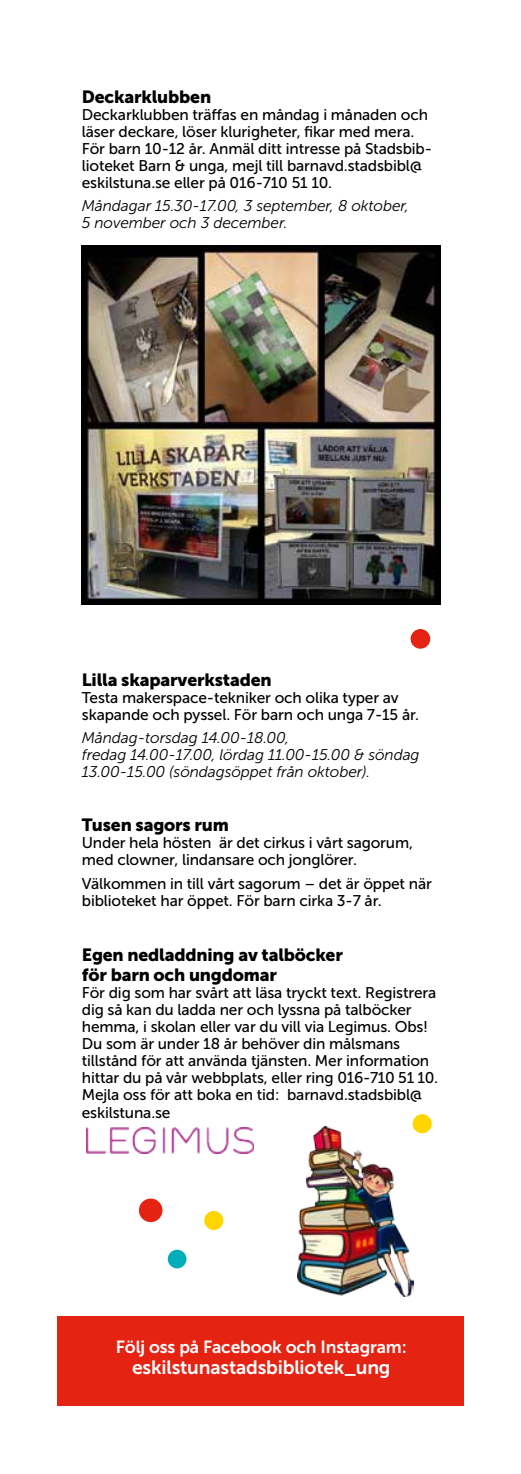
<style>
.page{position:relative;width:521px;height:1474px;background:#fff}
.page>*{position:absolute;margin:0;border:0;box-sizing:border-box;transform-origin:0 0}
.t1{font:19.25px "Museo Sans 700";letter-spacing:-.01em;color:#fff}
.t2{font:17.5px/20.1px "Museo Sans 900";letter-spacing:-.01em;color:#000}
.t3{font:17.5px "Museo Sans 700";letter-spacing:-.01em;color:#fff}
.t4{font:15.58px/17.2px "Museo Sans 500";letter-spacing:-.01em;color:#000}
.t5{font:italic 15.58px/17.2px "Museo Sans 300";letter-spacing:-.01em;color:#000}
</style>
<div class="page">
<div style="left:57px;top:1316px;width:407px;height:89px;background:#e42313"></div>
<div style="left:204px;top:1210px;width:19px;height:19px;background:#ffd500;border-radius:50%"></div>
<div style="left:168px;top:1249px;width:18px;height:19px;background:#00adb8;border-radius:50%"></div>
<div style="left:139px;top:1198px;width:23px;height:24px;background:#e42313;border-radius:50%"></div>
<img style="left:82px;top:246px;width:358px;height:358px">
<img style="left:87px;top:1127px;width:166px;height:26px">
<div style="left:410px;top:629px;width:20px;height:19px;background:#e42313;border-radius:50%"></div>
<img style="left:298px;top:1126px;width:115px;height:170px">
<div style="left:413px;top:1114px;width:19px;height:19px;background:#ffd500;border-radius:50%"></div>
<p class="t2" style="left:82px;top:87px;width:131px">Deckarklubben</p>
<p class="t4" style="left:82px;top:106px;width:352px">Deckarklubben träffas en måndag i månaden och läser deckare, löser klurigheter, fikar med mera.<br>För barn 10-12 år. Anmäl ditt intresse på Stadsbib&shy;lioteket Barn &amp; unga, mejl till barnavd.stadsbibl@ eskilstuna.se eller på 016-710 51 10.</p>
<p class="t5" style="left:82px;top:197px;width:329px">Måndagar 15.30-17.00, 3 september, 8 oktober,<br>5 november och 3 december.</p>
<p class="t2" style="left:82px;top:669px;width:191px">Lilla skaparverkstaden</p>
<p class="t4" style="left:82px;top:689px;width:339px">Testa makerspace-tekniker och olika typer av skapande och pyssel. För barn och unga 7-15 år.</p>
<p class="t5" style="left:82px;top:729px;width:339px">Måndag-torsdag 14.00-18.00,<br>fredag 14.00-17.00, lördag 11.00-15.00 &amp; söndag<br>13.00-15.00 (söndagsöppet från oktober).</p>
<p class="t2" style="left:82px;top:815px;width:149px">Tusen sagors rum</p>
<p class="t4" style="left:82px;top:834px;width:333px">Under hela hösten är det cirkus i vårt sagorum, med clowner, lindansare och jonglörer.</p>
<p class="t4" style="left:82px;top:875px;width:351px">Välkommen in till vårt sagorum – det är öppet när biblioteket har öppet. För barn cirka 3-7 år.</p>
<p class="t2" style="left:82px;top:944px;width:263px">Egen nedladdning av talböcker för barn och ungdomar</p>
<p class="t4" style="left:82px;top:984px;width:358px">För dig som har svårt att läsa tryckt text. Registrera dig så kan du ladda ner och lyssna på talböcker hemma, i skolan eller var du vill via Legimus. Obs!<br>Du som är under 18 år behöver din målsmans tillstånd för att använda tjänsten. Mer information hittar du på vår webbplats, eller ring 016-710 51 10.<br>Mejla oss för att boka en tid: barnavd.stadsbibl@ eskilstuna.se</p>
<p class="t3" style="left:116px;top:1337px;width:292px">Följ oss på Facebook och Instagram:</p>
<p class="t1" style="left:132px;top:1356px;width:260px">eskilstunastadsbibliotek_ung</p>
</div>
